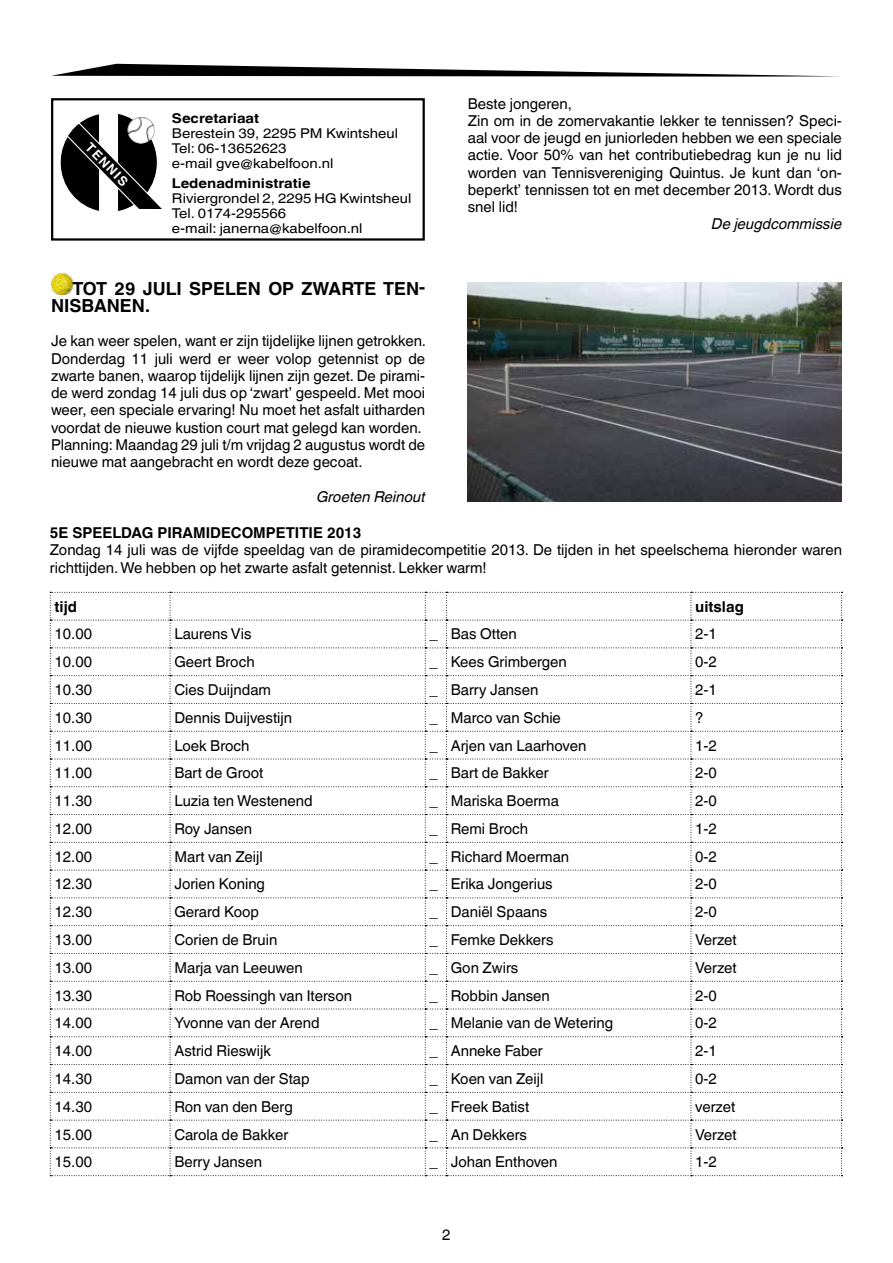
<style>
.page{position:relative;width:893px;height:1263px;background:#fff}
.page>*{position:absolute;margin:0;border:0;box-sizing:border-box;transform-origin:0 0}
.t1{font:700 18px "Helvetica World";color:#000}
.t2{font:15px/17.2px "Helvetica World";color:#000}
.t3{font:700 15px "Helvetica World";color:#000}
.t4{font:italic 15px "Helvetica World";color:#000}
.t5{font:13.5px/15px "Helvetica World";color:#000;scale:1.11 1}
.t6{font:700 13.5px "Helvetica World";color:#000;scale:1.11 1}
.t7{font:700 12.9px "Helvetica World";color:#fff}
</style>
<div class="page">
<div style="left:51px;top:98px;width:374px;height:143px;border:2px solid #000"></div>
<svg style="left:60px;top:113px;width:102px;height:98px"></svg>
<svg style="left:51px;top:64px;width:789px;height:13px"></svg>
<img style="left:127px;top:117px;width:28px;height:27px;border-radius:13px">
<svg style="left:50px;top:592px;width:793px;height:584px"></svg>
<img style="left:468px;top:282px;width:374px;height:220px">
<img style="left:51px;top:272px;width:23px;height:23px">
<p class="t7" style="left:93px;top:140px;width:29px;rotate:46deg">tennis</p>
<p class="t6" style="left:172px;top:111px;width:80px">Secretariaat</p>
<p class="t5" style="left:172px;top:126px;width:205px">Berestein 39, 2295 PM Kwintsheul<br>Tel: 06-13652623<br>e-mail gve@kabelfoon.nl</p>
<p class="t6" style="left:172px;top:175px;width:126px">Ledenadministratie</p>
<p class="t5" style="left:172px;top:191px;width:217px">Riviergrondel 2, 2295 HG Kwintsheul<br>Tel. 0174-295566<br>e-mail: janerna@kabelfoon.nl</p>
<p class="t1" style="left:73px;top:278px;width:153px">TOT 29 JULI SPELE</p>
<p class="t1" style="left:248px;top:278px;width:179px">N OP ZWARTE TEN-</p>
<p class="t1" style="left:51px;top:295px;width:101px">NISBANEN.</p>
<p class="t2" style="left:51px;top:333px;width:377px">Je kan weer spelen, want er zijn tijdelijke lijnen getrokken.<br>Donderdag 11 juli werd er weer volop getennist op de zwarte banen, waarop tijdelijk lijnen zijn gezet. De pirami&shy;de werd zondag 14 juli dus op ‘zwart’ gespeeld. Met mooi weer, een speciale ervaring! Nu moet het asfalt uitharden voordat de nieuwe kustion court mat gelegd kan worden.<br>Planning: Maandag 29 juli t/m vrijdag 2 augustus wordt de nieuwe mat aangebracht en wordt deze gecoat.</p>
<p class="t4" style="left:317px;top:488px;width:110px">Groeten Reinout</p>
<p class="t2" style="left:468px;top:95px;width:376px">Beste jongeren,<br>Zin om in de zomervakantie lekker te tennissen? Speci&shy;aal voor de jeugd en juniorleden hebben we een speciale actie. Voor 50% van het contributiebedrag kun je nu lid worden van Tennisvereniging Quintus. Je kunt dan ‘on&shy;beperkt’ tennissen tot en met december 2013. Wordt dus snel lid!</p>
<p class="t4" style="left:712px;top:215px;width:132px">De jeugdcommissie</p>
<p class="t3" style="left:50px;top:524px;width:244px">5e speeldag pi ramidecompetiti</p>
<p class="t3" style="left:313px;top:524px;width:50px">e 2013</p>
<p class="t2" style="left:50px;top:541px;width:794px">Zondag 14 juli was de vijfde speeldag van de piramidecompetitie 2013. De tijden in het speelschema hieronder waren richttijden. We hebben op het zwarte asfalt getennist. Lekker warm!</p>
<p class="t3" style="left:55px;top:598px;width:24px">tijd</p>
<p class="t3" style="left:695px;top:598px;width:50px">uitslag</p>
<p class="t2" style="left:55px;top:626px;width:39px">10.00</p>
<p class="t2" style="left:174px;top:626px;width:79px">Laurens Vis</p>
<p class="t2" style="left:429px;top:626px;width:89px">_ Bas Otten</p>
<p class="t2" style="left:695px;top:626px;width:23px">2-1</p>
<p class="t2" style="left:55px;top:653px;width:39px">10.00</p>
<p class="t2" style="left:174px;top:653px;width:82px">Geert Broch</p>
<p class="t2" style="left:429px;top:653px;width:139px">_ Kees Grimbergen</p>
<p class="t2" style="left:695px;top:653px;width:23px">0-2</p>
<p class="t2" style="left:55px;top:681px;width:39px">10.30</p>
<p class="t2" style="left:174px;top:681px;width:98px">Cies Duijndam</p>
<p class="t2" style="left:429px;top:681px;width:110px">_ Barry Jansen</p>
<p class="t2" style="left:695px;top:681px;width:23px">2-1</p>
<p class="t2" style="left:55px;top:709px;width:39px">10.30</p>
<p class="t2" style="left:174px;top:709px;width:119px">Dennis Duijvestijn</p>
<p class="t2" style="left:429px;top:709px;width:133px">_ Marco van Schie</p>
<p class="t2" style="left:695px;top:709px;width:10px">?</p>
<p class="t2" style="left:55px;top:737px;width:39px">11.00</p>
<p class="t2" style="left:174px;top:737px;width:77px">Loek Broch</p>
<p class="t2" style="left:429px;top:737px;width:158px">_ Arjen van Laarhoven</p>
<p class="t2" style="left:695px;top:737px;width:23px">1-2</p>
<p class="t2" style="left:55px;top:764px;width:39px">11.00</p>
<p class="t2" style="left:174px;top:764px;width:90px">Bart de Groot</p>
<p class="t2" style="left:429px;top:764px;width:121px">_ Bart de Bakker</p>
<p class="t2" style="left:695px;top:764px;width:23px">2-0</p>
<p class="t2" style="left:55px;top:792px;width:39px">11.30</p>
<p class="t2" style="left:174px;top:792px;width:140px">Luzia ten Westenend</p>
<p class="t2" style="left:429px;top:792px;width:131px">_ Mariska Boerma</p>
<p class="t2" style="left:695px;top:792px;width:23px">2-0</p>
<p class="t2" style="left:55px;top:820px;width:39px">12.00</p>
<p class="t2" style="left:174px;top:820px;width:79px">Roy Jansen</p>
<p class="t2" style="left:429px;top:820px;width:100px">_ Remi Broch</p>
<p class="t2" style="left:695px;top:820px;width:23px">1-2</p>
<p class="t2" style="left:55px;top:848px;width:39px">12.00</p>
<p class="t2" style="left:174px;top:848px;width:90px">Mart van Zeijl</p>
<p class="t2" style="left:429px;top:848px;width:141px">_ Richard Moerman</p>
<p class="t2" style="left:695px;top:848px;width:23px">0-2</p>
<p class="t2" style="left:55px;top:876px;width:39px">12.30</p>
<p class="t2" style="left:174px;top:876px;width:92px">Jorien Koning</p>
<p class="t2" style="left:429px;top:876px;width:125px">_ Erika Jongerius</p>
<p class="t2" style="left:695px;top:876px;width:23px">2-0</p>
<p class="t2" style="left:55px;top:903px;width:39px">12.30</p>
<p class="t2" style="left:174px;top:903px;width:86px">Gerard Koop</p>
<p class="t2" style="left:429px;top:903px;width:119px">_ Daniël Spaans</p>
<p class="t2" style="left:695px;top:903px;width:23px">2-0</p>
<p class="t2" style="left:55px;top:931px;width:39px">13.00</p>
<p class="t2" style="left:174px;top:931px;width:104px">Corien de Bruin</p>
<p class="t2" style="left:429px;top:931px;width:126px">_ Femke Dekkers</p>
<p class="t2" style="left:695px;top:931px;width:43px">Verzet</p>
<p class="t2" style="left:55px;top:959px;width:39px">13.00</p>
<p class="t2" style="left:174px;top:959px;width:130px">Marja van Leeuwen</p>
<p class="t2" style="left:429px;top:959px;width:90px">_ Gon Zwirs</p>
<p class="t2" style="left:695px;top:959px;width:43px">Verzet</p>
<p class="t2" style="left:55px;top:987px;width:39px">13.30</p>
<p class="t2" style="left:174px;top:987px;width:179px">Rob Roessingh van Iterson</p>
<p class="t2" style="left:429px;top:987px;width:122px">_ Robbin Jansen</p>
<p class="t2" style="left:695px;top:987px;width:23px">2-0</p>
<p class="t2" style="left:55px;top:1014px;width:39px">14.00</p>
<p class="t2" style="left:174px;top:1014px;width:147px">Yvonne van der Arend</p>
<p class="t2" style="left:429px;top:1014px;width:185px">_ Melanie van de Wetering</p>
<p class="t2" style="left:695px;top:1014px;width:23px">0-2</p>
<p class="t2" style="left:55px;top:1042px;width:39px">14.00</p>
<p class="t2" style="left:174px;top:1042px;width:98px">Astrid Rieswijk</p>
<p class="t2" style="left:429px;top:1042px;width:115px">_ Anneke Faber</p>
<p class="t2" style="left:695px;top:1042px;width:23px">2-1</p>
<p class="t2" style="left:55px;top:1070px;width:39px">14.30</p>
<p class="t2" style="left:174px;top:1070px;width:137px">Damon van der Stap</p>
<p class="t2" style="left:429px;top:1070px;width:115px">_ Koen van Zeijl</p>
<p class="t2" style="left:695px;top:1070px;width:23px">0-2</p>
<p class="t2" style="left:55px;top:1098px;width:39px">14.30</p>
<p class="t2" style="left:174px;top:1098px;width:120px">Ron van den Berg</p>
<p class="t2" style="left:429px;top:1098px;width:101px">_ Freek Batist</p>
<p class="t2" style="left:695px;top:1098px;width:41px">verzet</p>
<p class="t2" style="left:55px;top:1126px;width:39px">15.00</p>
<p class="t2" style="left:174px;top:1126px;width:115px">Carola de Bakker</p>
<p class="t2" style="left:429px;top:1126px;width:99px">_ An Dekkers</p>
<p class="t2" style="left:695px;top:1126px;width:43px">Verzet</p>
<p class="t2" style="left:55px;top:1153px;width:39px">15.00</p>
<p class="t2" style="left:174px;top:1153px;width:89px">Berry Jansen</p>
<p class="t2" style="left:429px;top:1153px;width:130px">_ Johan Enthoven</p>
<p class="t2" style="left:695px;top:1153px;width:23px">1-2</p>
<p class="t2" style="left:442px;top:1226px;width:10px">2</p>
</div>
